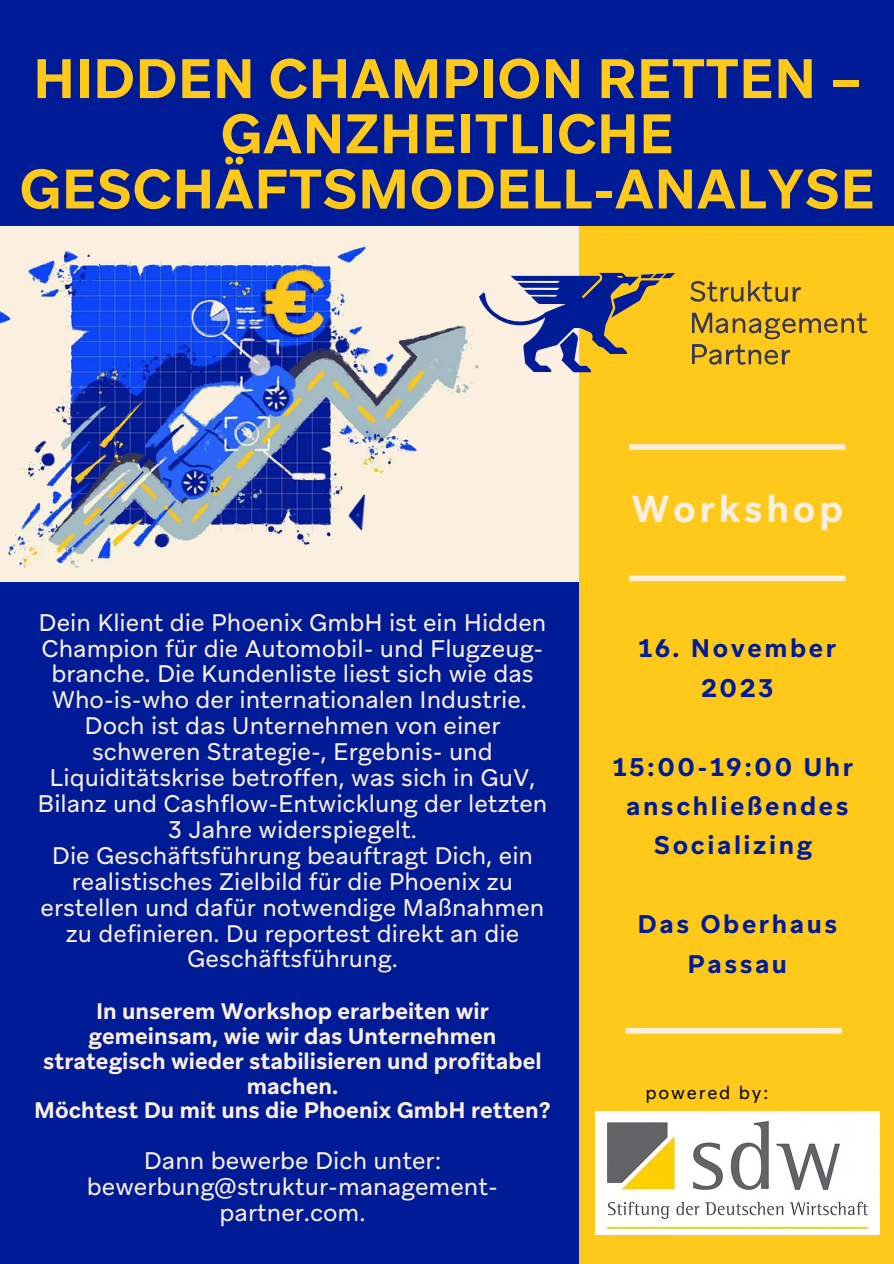
<style>
.page{position:relative;width:894px;height:1264px;background:#fff}
.page>*{position:absolute;margin:0;border:0;box-sizing:border-box;transform-origin:0 0}
.t1{font:700 55.5px/55.2px "Aribau Grotesk";color:#ffc91b;text-align:center}
.t2{font:700 37.5px "Aribau Grotesk";letter-spacing:.1em;color:#fbefdf}
.t3{font:700 25.5px/39.5px "Aribau Grotesk";letter-spacing:.1em;color:#001b96;text-align:center}
.t4{font:24px/26px "Aribau Grotesk";color:#fbefdf;text-align:center}
.t5{font:700 22.5px/24.8px "Aribau Grotesk";color:#fbefdf;text-align:center}
.t6{font:18px "Aribau Grotesk";letter-spacing:.1em;color:#000}
</style>
<div class="page">
<div style="left:0;top:0;width:893px;height:1263px;background:#001b96"></div>
<div style="left:0;top:226px;width:579px;height:355px;background:#fbefdf"></div>
<img style="left:0;top:245px;width:479px;height:323px">
<div style="left:578px;top:226px;width:315px;height:1037px;background:#ffc91b"></div>
<div style="left:625px;top:1027px;width:216px;height:6px;background:#fbefdf"></div>
<div style="left:629px;top:575px;width:216px;height:6px;background:#fbefdf"></div>
<div style="left:629px;top:444px;width:216px;height:6px;background:#fbefdf"></div>
<svg style="left:690px;top:280px;width:110px;height:22px"></svg>
<svg style="left:692px;top:313px;width:175px;height:52px"></svg>
<svg style="left:479px;top:273px;width:196px;height:99px"></svg>
<img style="left:595px;top:1111px;width:283px;height:123px">
<p class="t1" style="left:19px;top:51px;width:857px">HIDDEN CHAMPION RETTEN –<br>GANZHEITLICHE<br>GESCHÄFTSMODELL-ANALYSE</p>
<p class="t4" style="left:39px;top:609px;width:509px">Dein Klient die Phoenix GmbH ist ein Hidden Champion für die Automobil- und Flugzeug&shy;branche. Die Kundenliste liest sich wie das Who-is-who der internationalen Industrie.</p>
<p class="t4" style="left:38px;top:713px;width:511px">Doch ist das Unternehmen von einer schweren Strategie-, Ergebnis- und Liquiditätskrise betroffen, was sich in GuV, Bilanz und Cashflow-Entwicklung der letzten 3 Jahre widerspiegelt.</p>
<p class="t4" style="left:41px;top:842px;width:505px">Die Geschäftsführung beauftragt Dich, ein realistisches Zielbild für die Phoenix zu erstellen und dafür notwendige Maßnahmen zu definieren. Du reportest direkt an die Geschäftsführung.</p>
<p class="t5" style="left:43px;top:998px;width:500px">In unserem Workshop erarbeiten wir gemeinsam, wie wir das Unternehmen strategisch wieder stabilisieren und profitabel machen.</p>
<p class="t5" style="left:34px;top:1098px;width:518px">Möchtest Du mit uns die Phoenix GmbH retten?</p>
<p class="t4" style="left:87px;top:1147px;width:412px">Dann bewerbe Dich unter: bewerbung@struktur-management&shy;partner.com.</p>
<p class="t2" style="left:631px;top:485px;width:213px">Workshop</p>
<p class="t3" style="left:638px;top:628px;width:199px">16. November<br>2023</p>
<p class="t3" style="left:612px;top:747px;width:242px">15:00-19:00 Uhr</p>
<p class="t3" style="left:626px;top:786px;width:224px">anschließendes<br>Socializing</p>
<p class="t3" style="left:637px;top:904px;width:201px">Das Oberhaus<br>Passau</p>
<p class="t6" style="left:645px;top:1081px;width:124px">powered by:</p>
</div>
